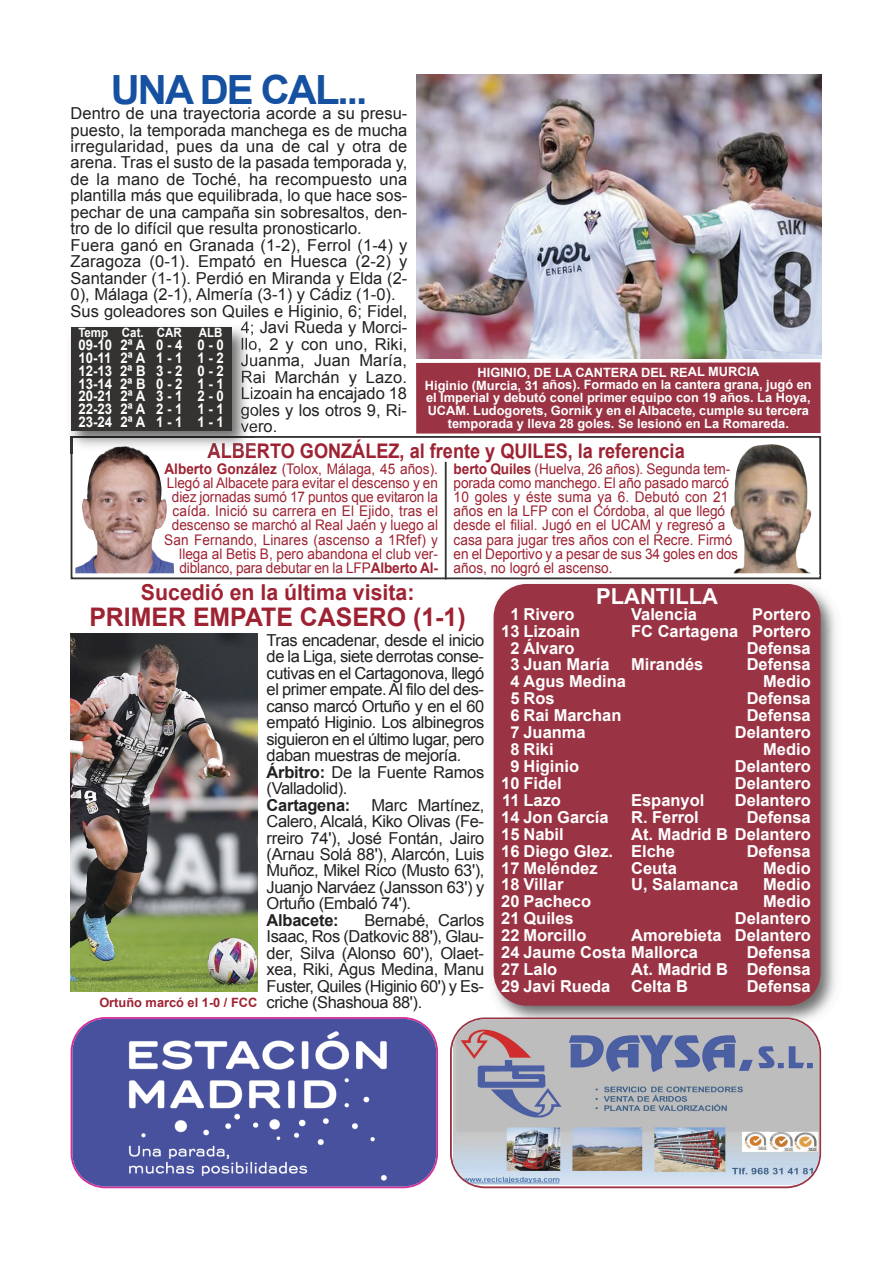
<style>
.page{position:relative;width:893px;height:1263px;background:#fff}
.page>*{position:absolute;margin:0;border:0;box-sizing:border-box;transform-origin:0 0}
.t1{font:700 40.2px "Arial";letter-spacing:-.05em;color:#1550a1}
.t2{font:700 25.65px "Arial";color:#9e2232}
.t3{font:700 21.9px "Arial";color:#9e2232}
.t4{font:700 21.9px "Arial";color:#fff}
.t5{font:700 20.1px "Arial";color:#9e2232;scale:.9 1}
.t6{font:16.5px/16.5px "Arial";color:#232021;text-align:justify}
.t7{font:700 16.5px/17px "Arial";color:#fff}
.t8{font:16.5px/16.5px "Arial";letter-spacing:-.025em;color:#232021}
.t9{font:700 16.5px "Arial";letter-spacing:-.015em;color:#232021}
.t10{font:14.7px/14.2px "Arial";color:#9e2232;text-align:right;scale:.93 1}
.t11{font:700 14.7px/12.8px "Arial";color:#fff;text-align:justify;scale:.9 1}
.t12{font:700 12.75px/12.8px "Arial";color:#fff;text-align:center}
.t13{font:700 12.75px "Arial";color:#9e2232}
.t14{font:700 12.75px "Arial";color:#fff;scale:.9 1}
.s1{font-weight:700}
</style>
<div class="page">
<img style="left:71px;top:634px;width:186px;height:357px">
<div style="left:71px;top:436px;width:750px;height:143px;border:2px solid #343332"></div>
<img style="left:75px;top:454px;width:99px;height:119px">
<img style="left:730px;top:444px;width:82px;height:129px">
<img style="left:485px;top:576px;width:351px;height:441px">
<img style="left:485px;top:576px;width:336px;height:3px">
<div style="left:493px;top:584px;width:327px;height:422px;background:#9a3444"></div>
<svg style="left:444px;top:461px;width:3px;height:119px"></svg>
<img style="left:417px;top:75px;width:404px;height:284px">
<div style="left:416px;top:362px;width:404px;height:72px;background:#9a3444"></div>
<img style="left:70px;top:320px;width:185px;height:134px">
<img style="left:72px;top:437px;width:183px;height:1px">
<svg style="left:71px;top:437px;width:1px;height:17px"></svg>
<img style="left:207px;top:439px;width:48px;height:15px">
<img style="left:100px;top:446px;width:46px;height:8px">
<img style="left:241px;top:321px;width:14px;height:15px">
<img style="left:241px;top:338px;width:14px;height:28px">
<svg style="left:242px;top:371px;width:13px;height:28px"></svg>
<img style="left:241px;top:404px;width:14px;height:15px">
<img style="left:241px;top:423px;width:14px;height:9px">
<div style="left:71px;top:327px;width:160px;height:103px;background:#343332"></div>
<svg style="left:71px;top:1017px;width:367px;height:171px"></svg>
<img style="left:73px;top:1019px;width:363px;height:167px">
<svg style="left:450px;top:1017px;width:371px;height:171px"></svg>
<img style="left:453px;top:1019px;width:366px;height:166px">
<h1 class="t1" style="left:111px;top:68px;width:258px">UNA DE CAL...</h1>
<p class="t6" style="left:71px;top:105px;width:338px">Dentro de una trayectoria acorde a su presu-</p>
<p class="t6" style="left:71px;top:122px;width:338px">puesto, la temporada manchega es de mucha</p>
<p class="t6" style="left:71px;top:138px;width:338px">irregularidad, pues da una de cal y otra de</p>
<p class="t6" style="left:71px;top:155px;width:338px">arena. Tras el susto de la pasada temporada y,</p>
<p class="t6" style="left:71px;top:171px;width:338px">de la mano de Toché, ha recompuesto una</p>
<p class="t6" style="left:71px;top:187px;width:338px">plantilla más que equilibrada, lo que hace sos-</p>
<p class="t6" style="left:71px;top:204px;width:338px">pechar de una campaña sin sobresaltos, den-</p>
<p class="t6" style="left:71px;top:220px;width:293px">tro de lo difícil que resulta pronosticarlo.</p>
<p class="t6" style="left:71px;top:237px;width:338px">Fuera ganó en Granada (1-2), Ferrol (1-4) y</p>
<p class="t6" style="left:71px;top:253px;width:338px">Zaragoza (0-1). Empató en Huesca (2-2) y</p>
<p class="t6" style="left:71px;top:270px;width:338px">Santander (1-1). Perdió en Miranda y Elda (2-</p>
<p class="t6" style="left:71px;top:286px;width:326px">0), Málaga (2-1), Almería (3-1) y Cádiz (1-0).</p>
<p class="t6" style="left:71px;top:303px;width:338px">Sus goleadores son Quiles e Higinio, 6; Fidel,</p>
<p class="t6" style="left:241px;top:319px;width:168px">4; Javi Rueda y Morci-</p>
<p class="t6" style="left:241px;top:336px;width:168px">llo, 2 y con uno, Riki,</p>
<p class="t6" style="left:241px;top:352px;width:168px">Juanma, Juan María,</p>
<p class="t6" style="left:241px;top:369px;width:168px">Rai Marchán y Lazo.</p>
<p class="t6" style="left:241px;top:385px;width:168px">Lizoain ha encajado 18</p>
<p class="t6" style="left:241px;top:402px;width:168px">goles y los otros 9, Ri-</p>
<p class="t6" style="left:241px;top:418px;width:38px">vero.</p>
<p class="t14" style="left:78px;top:326px;width:116px">Temp Cat. CAR</p>
<p class="t14" style="left:199px;top:326px;width:28px">ALB</p>
<p class="t11" style="left:78px;top:339px;width:163px">09-10 2ª A 0 - 4 0 - 0<br>10-11 2ª A 1 - 1 1 - 2<br>12-13 2ª B 3 - 2 0 - 2<br>13-14 2ª B 0 - 2 1 - 1<br>20-21 2ª A 3 - 1 2 - 0<br>22-23 2ª A 2 - 1 1 - 1<br>23-24 2ª A 1 - 1 1 - 1</p>
<p class="t12" style="left:425px;top:366px;width:388px">HIGINIO, DE LA CANTERA DEL REAL MURCIA<br>Higinio (Murcia, 31 años). Formado en la cantera grana, jugó en el Imperial y debutó conel primer equipo con 19 años. La Hoya, UCAM. Ludogorets, Gornik y en el Albacete, cumple su tercera temporada y lleva 28 goles. Se lesionó en La Romareda.</p>
<p class="t5" style="left:207px;top:439px;width:531px">ALBERTO GONZÁLEZ, al frente y QUILES, la referencia</p>
<p class="t10" style="left:164px;top:461px;width:296px"><span class="s1">Alberto González</span> (Tolox, Málaga, 45 años).<br>Llegó al Albacete para evitar el descenso y en diez jornadas sumó 17 puntos que evitaron la caída. Inició su carrera en El Ejido, tras el descenso se marchó al Real Jaén y luego al San Fernando, Linares (ascenso a 1Rfef) y llega al Betis B, pero abandona el club ver&shy;diblanco, para debutar en la LFP<span class="s1">Alberto Al-</span></p>
<p class="t10" style="left:453px;top:461px;width:307px;text-align:left"><span class="s1">berto Quiles</span> (Huelva, 26 años). Segunda tem&shy;porada como manchego. El año pasado marcó 10 goles y éste suma ya 6. Debutó con 21 años en la LFP con el Córdoba, al que llegó desde el filial. Jugó en el UCAM y regresó a casa para jugar tres años con el Recre. Firmó en el Deportivo y a pesar de sus 34 goles en dos años, no logró el ascenso.</p>
<h3 class="t3" style="left:141px;top:580px;width:275px">Sucedió en la última visita:</h3>
<h2 class="t2" style="left:89px;top:602px;width:378px">PRIMER EMPATE CASERO (1-1)</h2>
<p class="t13" style="left:99px;top:995px;width:160px">Ortuño marcó el 1-0 / FCC</p>
<p class="t8" style="left:266px;top:632px;width:219px">Tras encadenar, desde el inicio de la Liga, siete derrotas conse&shy;cutivas en el Cartagonova, llegó el primer empate. Al filo del des&shy;canso marcó Ortuño y en el 60 empató Higinio. Los albinegros siguieron en el último lugar, pero daban muestras de mejoría.<br><span class="s1">Árbitro:</span> De la Fuente Ramos (Valladolid).</p>
<p class="t9" style="left:266px;top:796px;width:85px">Cartagena:</p>
<p class="t6" style="left:266px;top:797px;width:219px;text-indent:105px">Marc Martínez, Calero, Alcalá, Kiko Olivas (Fe&shy;rreiro 74'), José Fontán, Jairo (Arnau Solá 88'), Alarcón, Luis Muñoz, Mikel Rico (Musto 63'), Juanjo Narváez (Jansson 63') y Ortuño (Embaló 74').</p>
<p class="t9" style="left:266px;top:911px;width:74px">Albacete:</p>
<p class="t6" style="left:266px;top:912px;width:219px;text-indent:98px">Bernabé, Carlos Isaac, Ros (Datkovic 88'), Glau&shy;der, Silva (Alonso 60'), Olaet&shy;xea, Riki, Agus Medina, Manu Fuster, Quiles (Higinio 60') y Es&shy;criche (Shashoua 88').</p>
<h3 class="t4" style="left:596px;top:584px;width:123px">PLANTILLA</h3>
<p class="t7" style="left:510px;top:605px;width:66px">1 Rivero</p>
<p class="t7" style="left:631px;top:605px;width:67px">Valencia</p>
<p class="t7" style="left:752px;top:605px;width:60px">Portero</p>
<p class="t7" style="left:501px;top:622px;width:80px">13 Lizoain</p>
<p class="t7" style="left:631px;top:622px;width:181px">FC Cartagena Portero</p>
<p class="t7" style="left:510px;top:639px;width:66px">2 Álvaro</p>
<p class="t7" style="left:746px;top:639px;width:66px">Defensa</p>
<p class="t7" style="left:510px;top:656px;width:101px">3 Juan María</p>
<p class="t7" style="left:631px;top:656px;width:74px">Mirandés</p>
<p class="t7" style="left:746px;top:656px;width:66px">Defensa</p>
<p class="t7" style="left:510px;top:673px;width:117px">4 Agus Medina</p>
<p class="t7" style="left:763px;top:673px;width:49px">Medio</p>
<p class="t7" style="left:510px;top:690px;width:46px">5 Ros</p>
<p class="t7" style="left:746px;top:690px;width:66px">Defensa</p>
<p class="t7" style="left:510px;top:707px;width:112px">6 Rai Marchan</p>
<p class="t7" style="left:746px;top:707px;width:66px">Defensa</p>
<p class="t7" style="left:510px;top:724px;width:77px">7 Juanma</p>
<p class="t7" style="left:734px;top:724px;width:77px">Delantero</p>
<p class="t7" style="left:510px;top:741px;width:45px">8 Riki</p>
<p class="t7" style="left:763px;top:741px;width:49px">Medio</p>
<p class="t7" style="left:510px;top:758px;width:70px">9 Higinio</p>
<p class="t7" style="left:734px;top:758px;width:77px">Delantero</p>
<p class="t7" style="left:501px;top:775px;width:62px">10 Fidel</p>
<p class="t7" style="left:734px;top:775px;width:77px">Delantero</p>
<p class="t7" style="left:502px;top:792px;width:60px">11 Lazo</p>
<p class="t7" style="left:631px;top:792px;width:75px">Espanyol</p>
<p class="t7" style="left:734px;top:792px;width:77px">Delantero</p>
<p class="t7" style="left:501px;top:809px;width:109px">14 Jon García</p>
<p class="t7" style="left:631px;top:809px;width:69px">R. Ferrol</p>
<p class="t7" style="left:746px;top:809px;width:66px">Defensa</p>
<p class="t7" style="left:501px;top:826px;width:64px">15 Nabil</p>
<p class="t7" style="left:501px;top:826px;width:311px;text-indent:130px">At. Madrid B Delantero<br>16 Diego Glez. Elche</p>
<p class="t7" style="left:746px;top:842px;width:66px">Defensa</p>
<p class="t7" style="left:501px;top:859px;width:98px">17 Meléndez</p>
<p class="t7" style="left:631px;top:859px;width:47px">Ceuta</p>
<p class="t7" style="left:763px;top:859px;width:49px">Medio</p>
<p class="t7" style="left:501px;top:876px;width:64px">18 Villar</p>
<p class="t7" style="left:631px;top:876px;width:109px">U, Salamanca</p>
<p class="t7" style="left:763px;top:876px;width:49px">Medio</p>
<p class="t7" style="left:501px;top:893px;width:91px">20 Pacheco</p>
<p class="t7" style="left:763px;top:893px;width:49px">Medio</p>
<p class="t7" style="left:501px;top:910px;width:74px">21 Quiles</p>
<p class="t7" style="left:734px;top:910px;width:77px">Delantero</p>
<p class="t7" style="left:501px;top:927px;width:87px">22 Morcillo</p>
<p class="t7" style="left:501px;top:927px;width:311px;text-indent:130px">Amorebieta Delantero<br>24 Jaume Costa Mallorca</p>
<p class="t7" style="left:746px;top:944px;width:66px">Defensa</p>
<p class="t7" style="left:501px;top:961px;width:58px">27 Lalo</p>
<p class="t7" style="left:631px;top:961px;width:181px">At. Madrid B Defensa</p>
<p class="t7" style="left:501px;top:978px;width:111px">29 Javi Rueda</p>
<p class="t7" style="left:631px;top:978px;width:58px">Celta B</p>
<p class="t7" style="left:746px;top:978px;width:66px">Defensa</p>
</div>
